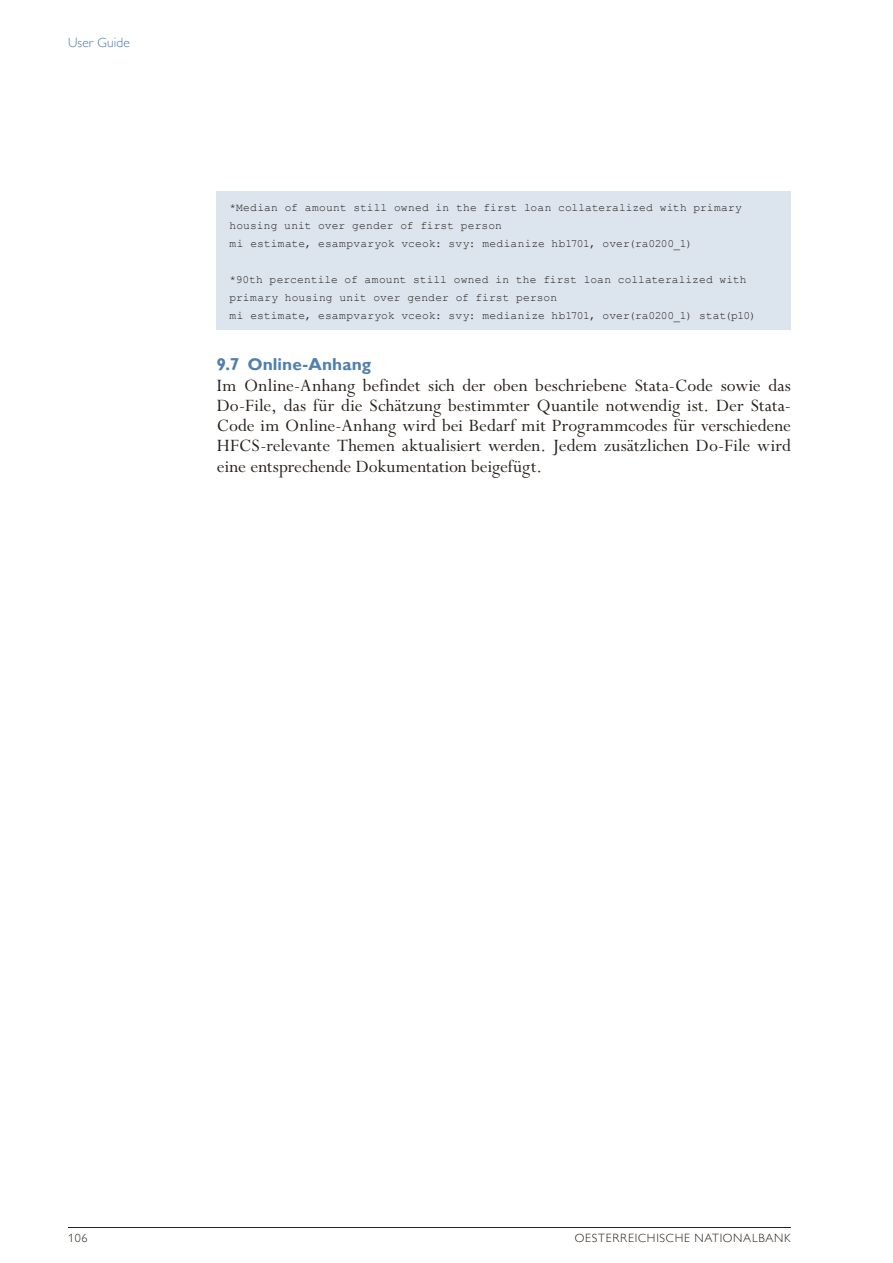
<style>
.page{position:relative;width:893px;height:1263px;background:#fff}
.page>*{position:absolute;margin:0;border:0;box-sizing:border-box;transform-origin:0 0}
.t1{font:19.5px/20.2px "Perpetua Std";letter-spacing:-.005em;color:#29211a;text-align:justify}
.t2{font:700 17.25px "Gill Sans MT Pro";letter-spacing:.005em;color:#4f7fac}
.t3{font:300 13.5px "Gill Sans MT Pro";letter-spacing:.01em;color:#4f7fac}
.t4{font:300 12px "Gill Sans MT Pro";letter-spacing:.06em;color:#29211a}
.t5{font:11.25px/18px "Courier New";letter-spacing:.01em;color:#29211a}
</style>
<div class="page">
<hr style="left:68px;top:1227px;width:723px;height:1px;background:#29211a">
<div style="left:217px;top:191px;width:574px;height:139px;background:#dce5ee"></div>
<p class="t3" style="left:68px;top:35px;width:63px">User Guide</p>
<p class="t5" style="left:230px;top:198px;width:514px">*Median of amount still owned in the first loan collateralized with primary housing unit over gender of first person<br>mi estimate, esampvaryok vceok: svy: medianize hb1701, over(ra0200_1)</p>
<p class="t5" style="left:230px;top:270px;width:528px">*90th percentile of amount still owned in the first loan collateralized with primary housing unit over gender of first person<br>mi estimate, esampvaryok vceok: svy: medianize hb1701, over(ra0200_1) stat(p10)</p>
<h2 class="t2" style="left:217px;top:354px;width:156px">9.7 Online-Anhang</h2>
<p class="t1" style="left:217px;top:376px;width:576px">Im Online-Anhang befindet sich der oben beschriebene Stata-Code sowie das Do-File, das für die Schätzung bestimmter Quantile notwendig ist. Der Stata-Code im Online-Anhang wird bei Bedarf mit Programmcodes für verschiedene HFCS-relevante Themen aktualisiert werden. Jedem zusätzlichen Do-File wird eine entsprechende Dokumentation beigefügt.</p>
<p class="t4" style="left:68px;top:1231px;width:21px">106</p>
<p class="t4" style="left:575px;top:1231px;width:218px">OESTERREICHISCHE NATIONALBANK</p>
</div>
